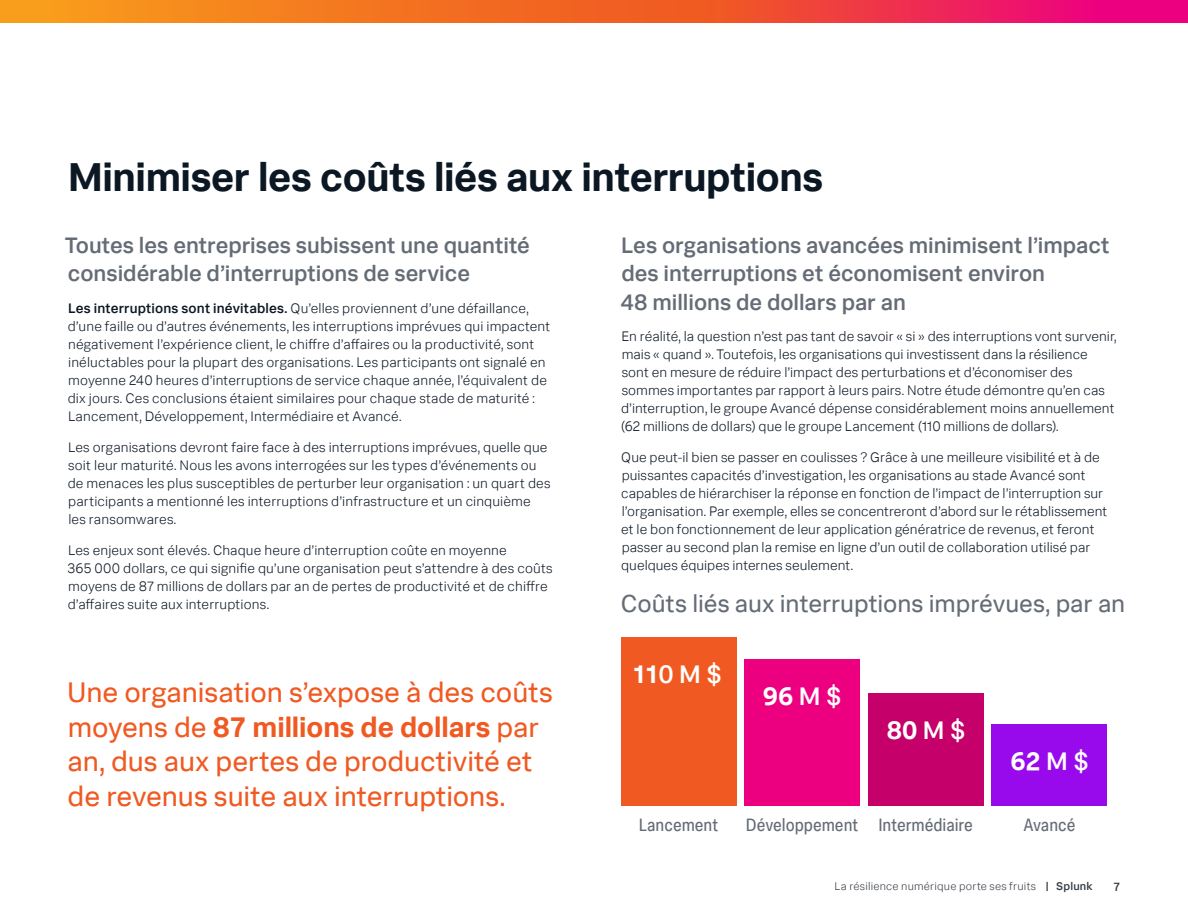
<style>
.page{position:relative;width:1188px;height:918px;background:#fff}
.page>*{position:absolute;margin:0;border:0;box-sizing:border-box;transform-origin:0 0}
.Subhead_1{font:700 40.5px "Splunk Data Sans Pro";letter-spacing:-.01em;color:#0c1724}
.Orange_Pullout{font:28.5px/34.5px "Splunk Data Sans Pro";letter-spacing:-.005em;color:#f05a22}
.Percentage_signs_-_w{font:700 25.5px "Splunk Data Sans Pro";color:#fff}
.Percentage_signs_-_w-2{font:500 25.5px "Splunk Data Sans Pro";color:#fff}
.Chart_title{font:24.75px "Splunk Data Sans Pro";letter-spacing:-.005em;color:#656c76}
.Subhead_2{font:500 22.5px/28.5px "Splunk Data Sans Pro";color:#656c76}
.Chart_labels{font:18px "Splunk Data Sans Pro Cd";color:#656c76}
.Body{font:300 13.8px/18px "Splunk Data Sans Pro";letter-spacing:.005em;color:#0c1724}
.t1{font:500 12px "Splunk Data Sans Pro";color:#363c44}
.t2{font:300 11.25px "Splunk Data Sans Pro";letter-spacing:.02em;color:#363c44}
.s1{font-weight:500}
.s2{font-weight:700}
</style>
<div class="page">
<svg style="left:0;top:0;width:1188px;height:23px;background:#f15836"></svg>
<div style="left:621px;top:637px;width:115px;height:169px;background:#f05a22"></div>
<div style="left:745px;top:659px;width:115px;height:147px;background:#ed0080"></div>
<div style="left:868px;top:693px;width:115px;height:113px;background:#c5006b"></div>
<div style="left:992px;top:724px;width:115px;height:82px;background:#980aec"></div>
<p class="Subhead_1" style="left:68px;top:152px;width:757px">Minimiser les coûts liés aux interruptions</p>
<p class="Subhead_2" style="left:65px;top:230px;width:467px">Toutes les entreprises subissent une quantité considérable d’interruptions de service</p>
<p class="Body" style="left:68px;top:299px;width:484px"><span class="s1">Les interruptions sont inévitables.</span> Qu’elles proviennent d’une défaillance, d’une faille ou d’autres événements, les interruptions imprévues qui impactent négativement l’expérience client, le chiffre d’affaires ou la productivité, sont inéluctables pour la plupart des organisations. Les participants ont signalé en moyenne 240 heures d’interruptions de service chaque année, l’équivalent de dix jours. Ces conclusions étaient similaires pour chaque stade de maturité :<br>Lancement, Développement, Intermédiaire et Avancé.</p>
<p class="Body" style="left:68px;top:438px;width:484px">Les organisations devront faire face à des interruptions imprévues, quelle que soit leur maturité. Nous les avons interrogées sur les types d’événements ou de menaces les plus susceptibles de perturber leur organisation : un quart des participants a mentionné les interruptions d’infrastructure et un cinquième les ransomwares.</p>
<p class="Body" style="left:67px;top:541px;width:487px">Les enjeux sont élevés. Chaque heure d’interruption coûte en moyenne<br>365 000 dollars, ce qui signifie qu’une organisation peut s’attendre à des coûts moyens de 87 millions de dollars par an de pertes de productivité et de chiffre d’affaires suite aux interruptions.</p>
<p class="Subhead_2" style="left:620px;top:230px;width:491px">Les organisations avancées minimisent l’impact des interruptions et économisent environ<br>48 millions de dollars par an</p>
<p class="Body" style="left:621px;top:327px;width:497px">En réalité, la question n’est pas tant de savoir « si » des interruptions vont survenir, mais « quand ». Toutefois, les organisations qui investissent dans la résilience sont en mesure de réduire l’impact des perturbations et d’économiser des sommes importantes par rapport à leurs pairs. Notre étude démontre qu’en cas d’interruption, le groupe Avancé dépense considérablement moins annuellement (62 millions de dollars) que le groupe Lancement (110 millions de dollars).</p>
<p class="Body" style="left:621px;top:448px;width:488px">Que peut-il bien se passer en coulisses ? Grâce à une meilleure visibilité et à de puissantes capacités d’investigation, les organisations au stade Avancé sont capables de hiérarchiser la réponse en fonction de l’impact de l’interruption sur l’organisation. Par exemple, elles se concentreront d’abord sur le rétablissement et le bon fonctionnement de leur application génératrice de revenus, et feront passer au second plan la remise en ligne d’un outil de collaboration utilisé par quelques équipes internes seulement.</p>
<p class="Chart_title" style="left:621px;top:588px;width:506px">Coûts liés aux interruptions imprévues, par an</p>
<p class="Orange_Pullout" style="left:67px;top:675px;width:487px">Une organisation s’expose à des coûts moyens de <span class="s2">87 millions de dollars</span> par an, dus aux pertes de productivité et de revenus suite aux interruptions.</p>
<p class="Percentage_signs_-_w-2" style="left:632px;top:658px;width:91px"><span class="s2">11</span>0 M $</p>
<p class="Percentage_signs_-_w" style="left:763px;top:680px;width:80px">96 <span class="s1">M $</span></p>
<p class="Percentage_signs_-_w" style="left:887px;top:714px;width:80px">80 <span class="s1">M $</span></p>
<p class="Percentage_signs_-_w" style="left:1010px;top:745px;width:80px">62 <span class="s1">M $</span></p>
<p class="Chart_labels" style="left:639px;top:814px;width:81px">Lancement</p>
<p class="Chart_labels" style="left:746px;top:814px;width:114px">Développement</p>
<p class="Chart_labels" style="left:878px;top:814px;width:96px">Intermédiaire</p>
<p class="Chart_labels" style="left:1023px;top:814px;width:54px">Avancé</p>
<p class="t2" style="left:835px;top:880px;width:260px">La résilience numérique porte ses fruits <span class="s1">| Splunk</span></p>
<p class="t1" style="left:1113px;top:880px;width:9px">7</p>
</div>
